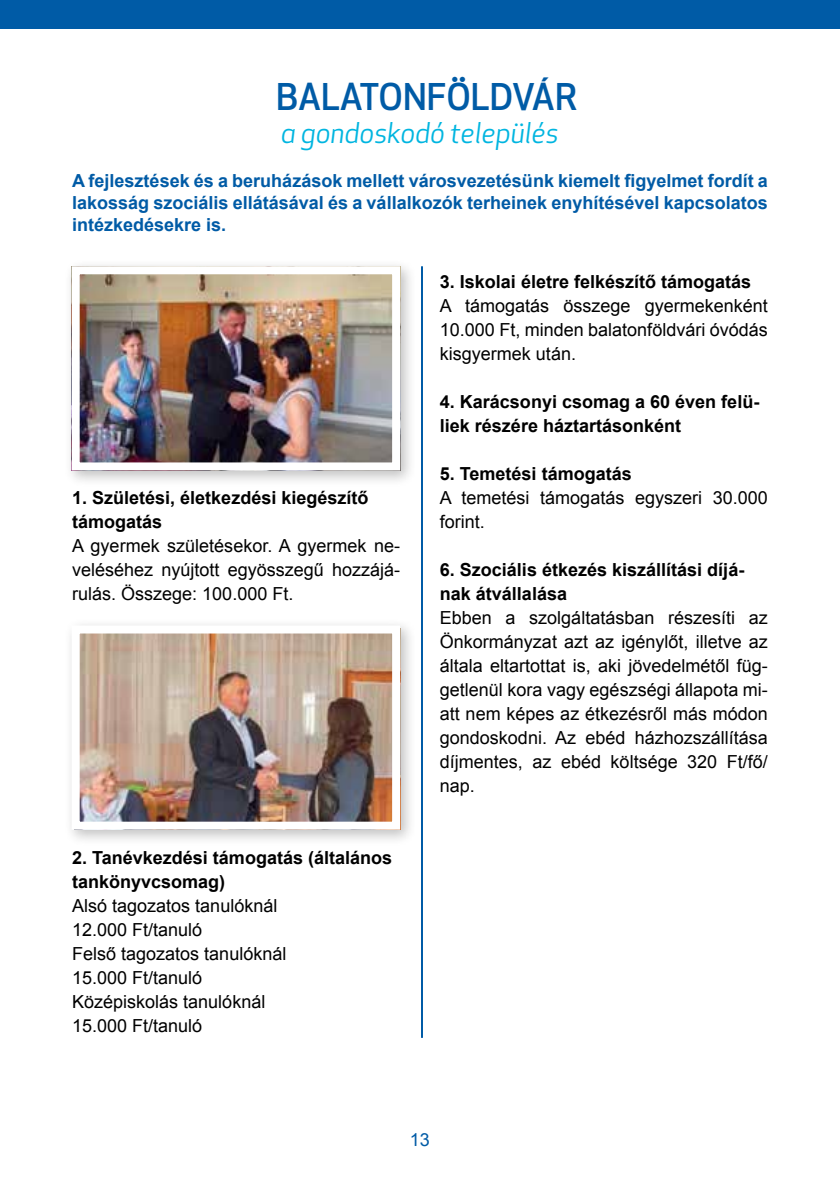
<style>
.page{position:relative;width:840px;height:1191px;background:#fff}
.page>*{position:absolute;margin:0;border:0;box-sizing:border-box;transform-origin:0 0}
.t1{font:500 36px "Apex New";color:#005ba6}
.t2{font:italic 28px "Apex New";color:#00b5e0}
.t3{font:18px/24px "Arial";color:#000;text-align:justify}
.t4{font:700 18px/24px "Arial";color:#000}
.t5{font:700 18px/21.6px "Arial";color:#005ba6;text-align:justify}
.t6{font:18px "Arial";color:#005ba6}
</style>
<div class="page">
<div style="left:0;top:0;width:839px;height:28px;background:#005ba6"></div>
<div style="left:64px;top:259px;width:352px;height:228px;background:#000;opacity:.25"></div>
<img style="left:81px;top:275px;width:310px;height:186px">
<div style="left:72px;top:266px;width:328px;height:204px;border:8px solid #fff"></div>
<div style="left:64px;top:618px;width:352px;height:228px;background:#000;opacity:.25"></div>
<img style="left:81px;top:634px;width:310px;height:186px">
<div style="left:72px;top:625px;width:328px;height:204px;border:8px solid #fff"></div>
<hr style="left:421px;top:266px;width:2px;height:771px;background:#005ba6">
<h1 class="t1" style="left:276px;top:72px;width:302px">BALATONFÖLDVÁR</h1>
<h2 class="t2" style="left:281px;top:115px;width:279px">a gondoskodó település</h2>
<p class="t5" style="left:72px;top:171px;width:697px">A fejlesztések és a beruházások mellett városvezetésünk kiemelt figyelmet fordít a lakosság szociális ellátásával és a vállalkozók terheinek enyhítésével kapcsolatos intézkedésekre is.</p>
<p class="t4" style="left:72px;top:486px;width:298px">1. Születési, életkezdési kiegészítő támogatás</p>
<p class="t3" style="left:72px;top:534px;width:329px">A gyermek születésekor. A gyermek ne&shy;veléséhez nyújtott egyösszegű hozzájá&shy;rulás. Összege: 100.000 Ft.</p>
<p class="t4" style="left:72px;top:846px;width:321px">2. Tanévkezdési támogatás (általános tankönyvcsomag)</p>
<p class="t3" style="left:72px;top:894px;width:216px;text-align:left">Alsó tagozatos tanulóknál<br>12.000 Ft/tanuló<br>Felső tagozatos tanulóknál<br>15.000 Ft/tanuló<br>Középiskolás tanulóknál<br>15.000 Ft/tanuló</p>
<p class="t4" style="left:439px;top:270px;width:313px">3. Iskolai életre felkészítő támogatás</p>
<p class="t3" style="left:439px;top:294px;width:329px">A támogatás összege gyermekenként 10.000 Ft, minden balatonföldvári óvódás kisgyermek után.</p>
<p class="t4" style="left:439px;top:390px;width:321px">4. Karácsonyi csomag a 60 éven felü&shy;liek részére háztartásonként</p>
<p class="t4" style="left:439px;top:462px;width:193px">5. Temetési támogatás</p>
<p class="t3" style="left:439px;top:486px;width:329px">A temetési támogatás egyszeri 30.000 forint.</p>
<p class="t4" style="left:439px;top:558px;width:306px">6. Szociális étkezés kiszállítási díjá&shy;nak átvállalása</p>
<p class="t3" style="left:439px;top:606px;width:329px">Ebben a szolgáltatásban részesíti az Önkormányzat azt az igénylőt, illetve az általa eltartottat is, aki jövedelmétől füg&shy;getlenül kora vagy egészségi állapota mi&shy;att nem képes az étkezésről más módon gondoskodni. Az ebéd házhozszállítása díjmentes, az ebéd költsége 320 Ft/fő/ nap.</p>
<p class="t6" style="left:410px;top:1128px;width:22px">13</p>
</div>
